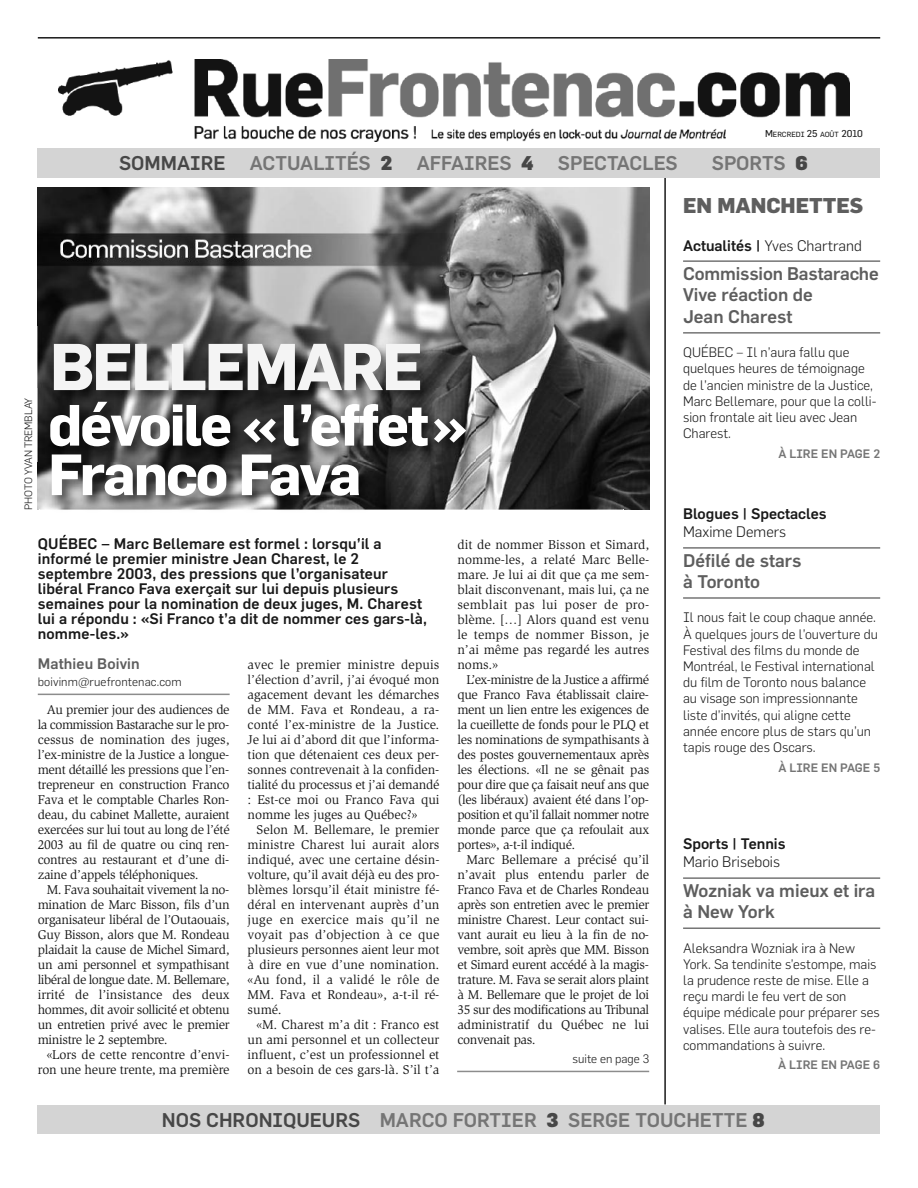
<style>
.page{position:relative;width:918px;height:1188px;background:#fff}
.page>*{position:absolute;margin:0;border:0;box-sizing:border-box;transform-origin:0 0}
.t1{font:700 64.8px "Flama";letter-spacing:-.035em;color:#f4f4f4}
.t2{font:700 57px/49.5px "Flama";letter-spacing:-.035em;color:#fff}
.t3{font:800 21px "Flama";color:#5e5e5e}
.t4{font:500 19.5px "Flama";color:#757575}
.t5{font:500 19.5px "Flama";color:#474747}
.t6{font:500 18px/21.6px "Flama";color:#5e5e5e}
.t7{font:500 15px/15px "Flama";letter-spacing:.01em;color:#191919}
.t8{font:300 15px "Flama";color:#191919}
.t9{font:500 15px "Flama";letter-spacing:.01em;color:#5e5e5e}
.t10{font:300 13.5px/16.2px "Flama";color:#191919}
.t11{font:13.2px/15px "Slimbach Std";letter-spacing:-.005em;color:#191919;text-align:justify}
.t12{font:300 12px "Flama";letter-spacing:.01em;color:#191919}
.t13{font:500 12px "Flama";color:#757575}
.t14{font:300 10.5px "Flama";letter-spacing:-.015em;color:#191919}
.t15{font:7.35px "Flama Basic";color:#191919}
.s1{font-size:9.75px}
.s2{font-weight:900;color:#474747}
.s3{font-weight:500}
.s4{color:#474747}
</style>
<div class="page">
<img style="left:38px;top:188px;width:611px;height:322px">
<hr style="left:664px;top:177px;width:2px;height:927px;background:#191919">
<img style="left:58px;top:59px;width:791px;height:82px">
<hr style="left:38px;top:37px;width:842px;height:2px;background:#191919">
<div style="left:38px;top:149px;width:842px;height:29px;background:#d4d4d4"></div>
<div style="left:38px;top:1105px;width:842px;height:29px;background:#d4d4d4"></div>
<hr style="left:38px;top:694px;width:192px;height:1px;background:#8c8c8c">
<hr style="left:683px;top:260px;width:197px;height:2px;background:#757575">
<hr style="left:683px;top:332px;width:197px;height:2px;background:#757575">
<hr style="left:683px;top:547px;width:197px;height:2px;background:#757575">
<hr style="left:683px;top:597px;width:197px;height:2px;background:#757575">
<hr style="left:683px;top:877px;width:197px;height:2px;background:#757575">
<hr style="left:683px;top:927px;width:197px;height:2px;background:#757575">
<img style="left:37px;top:326px;width:1px;height:135px">
<img style="left:38px;top:326px;width:437px;height:63px">
<img style="left:38px;top:389px;width:2px;height:72px">
<img style="left:40px;top:389px;width:583px;height:150px">
<img style="left:40px;top:535px;width:148px;height:4px">
<img style="left:54px;top:389px;width:366px;height:1px">
<hr style="left:457px;top:1071px;width:192px;height:1px;background:#8c8c8c">
<p class="t15" style="left:765px;top:131px;width:100px"><span class="s1">M</span>ERCREDI <span class="s1">25</span> AOÛT <span class="s1">2010</span></p>
<h3 class="t5" style="left:119px;top:154px;width:108px">SOMMAIRE</h3>
<h3 class="t4" style="left:250px;top:154px;width:144px">ACTUALITÉS <span class="s2">2</span></h3>
<h3 class="t4" style="left:417px;top:154px;width:262px">AFFAIRES <span class="s2">4</span> SPECTACLES</h3>
<h3 class="t4" style="left:712px;top:154px;width:97px">SPORTS <span class="s2">6</span></h3>
<p class="t14" style="left:24px;top:510px;width:114px;rotate:-90deg">PHOTO YVAN TREMBLAY</p>
<h1 class="t1" style="left:50px;top:337px;width:375px">BELLEMARE</h1>
<h2 class="t2" style="left:48px;top:403px;width:420px">dévoile «l’effet»<br>Franco Fava</h2>
<p class="t7" style="left:38px;top:537px;width:391px">QUÉBEC – Marc Bellemare est formel : lorsqu’il a informé le premier ministre Jean Charest, le 2 septembre 2003, des pressions que l’organisateur libéral Franco Fava exerçait sur lui depuis plusieurs semaines pour la nomination de deux juges, M. Charest lui a répondu : «Si Franco t’a dit de nommer ces gars-là, nomme-les.»</p>
<p class="t9" style="left:38px;top:657px;width:104px">Mathieu Boivin</p>
<p class="t12" style="left:38px;top:676px;width:145px">boivinm@ruefrontenac.com</p>
<p class="t11" style="left:38px;top:703px;width:193px;text-indent:9px">Au premier jour des audiences de la commission Bastarache sur le pro&shy;cessus de nomination des juges, l’ex-ministre de la Justice a longue&shy;ment détaillé les pressions que l’en&shy;trepreneur en construction Franco Fava et le comptable Charles Ron&shy;deau, du cabinet Mallette, auraient exercées sur lui tout au long de l’été 2003 au fil de quatre ou cinq ren&shy;contres au restaurant et d’une di&shy;zaine d’appels téléphoniques.</p>
<p class="t11" style="left:38px;top:883px;width:193px;text-indent:9px">M. Fava souhaitait vivement la no&shy;mination de Marc Bisson, fils d’un organisateur libéral de l’Outaouais, Guy Bisson, alors que M. Rondeau plaidait la cause de Michel Simard, un ami personnel et sympathisant libéral de longue date. M. Bellemare, irrité de l’insistance des deux hommes, dit avoir sollicité et obtenu un entretien privé avec le premier ministre le 2 septembre.</p>
<p class="t11" style="left:38px;top:1048px;width:193px;text-align:right">«Lors de cette rencontre d’envi&shy;ron une heure trente, ma première</p>
<p class="t11" style="left:248px;top:658px;width:193px">avec le premier ministre depuis l’élection d’avril, j’ai évoqué mon agacement devant les démarches de MM. Fava et Rondeau, a ra&shy;conté l’ex-ministre de la Justice.<br>Je lui ai d’abord dit que l’informa&shy;tion que détenaient ces deux per&shy;sonnes contrevenait à la confiden&shy;tialité du processus et j’ai demandé : Est-ce moi ou Franco Fava qui nomme les juges au Québec?»</p>
<p class="t11" style="left:248px;top:823px;width:193px;text-indent:9px">Selon M. Bellemare, le premier ministre Charest lui aurait alors indiqué, avec une certaine désin&shy;volture, qu’il avait déjà eu des pro&shy;blèmes lorsqu’il était ministre fé&shy;déral en intervenant auprès d’un juge en exercice mais qu’il ne voyait pas d’objection à ce que plusieurs personnes aient leur mot à dire en vue d’une nomination. «Au fond, il a validé le rôle de MM. Fava et Rondeau», a-t-il ré&shy;sumé.</p>
<p class="t11" style="left:248px;top:1018px;width:193px;text-indent:9px">«M. Charest m’a dit : Franco est un ami personnel et un collecteur influent, c’est un professionnel et on a besoin de ces gars-là. S’il t’a</p>
<p class="t11" style="left:457px;top:538px;width:193px">dit de nommer Bisson et Simard, nomme-les, a relaté Marc Belle&shy;mare. Je lui ai dit que ça me sem&shy;blait disconvenant, mais lui, ça ne semblait pas lui poser de pro&shy;blème. […] Alors quand est venu le temps de nommer Bisson, je n’ai même pas regardé les autres noms.»</p>
<p class="t11" style="left:457px;top:673px;width:193px;text-indent:9px">L’ex-ministre de la Justice a affirmé que Franco Fava établissait claire&shy;ment un lien entre les exigences de la cueillette de fonds pour le PLQ et les nominations de sympathisants à des postes gouvernementaux après les élections. «Il ne se gênait pas pour dire que ça faisait neuf ans que (les libéraux) avaient été dans l’op&shy;position et qu’il fallait nommer notre monde parce que ça refoulait aux portes», a-t-il indiqué.</p>
<p class="t11" style="left:457px;top:853px;width:193px;text-indent:9px">Marc Bellemare a précisé qu’il n’avait plus entendu parler de Franco Fava et de Charles Rondeau après son entretien avec le premier ministre Charest. Leur contact sui&shy;vant aurait eu lieu à la fin de no&shy;vembre, soit après que MM. Bisson et Simard eurent accédé à la magis&shy;trature. M. Fava se serait alors plaint à M. Bellemare que le projet de loi 35 sur des modifications au Tribunal administratif du Québec ne lui convenait pas.</p>
<p class="t12" style="left:573px;top:1053px;width:78px">suite en page 3</p>
<h3 class="t3" style="left:683px;top:195px;width:182px">EN MANCHETTES</h3>
<p class="t8" style="left:683px;top:238px;width:180px"><span class="s3">Actualités |</span> Yves Chartrand</p>
<h3 class="t6" style="left:683px;top:263px;width:197px">Commission Bastarache<br>Vive réaction de<br>Jean Charest</h3>
<p class="t10" style="left:683px;top:345px;width:195px">QUÉBEC – Il n’aura fallu que quelques heures de témoignage de l’ancien ministre de la Justice,<br>Marc Bellemare, pour que la colli&shy;sion frontale ait lieu avec Jean<br>Charest.</p>
<p class="t13" style="left:778px;top:448px;width:103px">À LIRE EN PAGE 2</p>
<p class="t7" style="left:683px;top:507px;width:145px">Blogues | Spectacles</p>
<p class="t8" style="left:683px;top:525px;width:105px">Maxime Demers</p>
<h3 class="t6" style="left:683px;top:550px;width:120px">Défilé de stars à Toronto</h3>
<p class="t10" style="left:683px;top:610px;width:196px">Il nous fait le coup chaque année.<br>À quelques jours de l’ouverture du<br>Festival des films du monde de<br>Montréal, le Festival international du film de Toronto nous balance au visage son impressionnante liste d’invités, qui aligne cette année encore plus de stars qu’un tapis rouge des Oscars.</p>
<p class="t13" style="left:778px;top:762px;width:103px">À LIRE EN PAGE 5</p>
<p class="t7" style="left:683px;top:837px;width:104px">Sports | Tennis</p>
<p class="t8" style="left:683px;top:855px;width:99px">Mario Brisebois</p>
<h3 class="t6" style="left:683px;top:880px;width:194px">Wozniak va mieux et ira à New York</h3>
<p class="t10" style="left:683px;top:940px;width:198px">Aleksandra Wozniak ira à New<br>York. Sa tendinite s’estompe, mais la prudence reste de mise. Elle a reçu mardi le feu vert de son équipe médicale pour préparer ses valises. Elle aura toutefois des re&shy;commandations à suivre.</p>
<p class="t13" style="left:778px;top:1059px;width:103px">À LIRE EN PAGE 6</p>
<h3 class="t4" style="left:162px;top:1110px;width:604px"><span class="s4">NOS CHRONIQUEURS</span> MARCO FORTIER <span class="s2">3</span> SERGE TOUCHETTE <span class="s2">8</span></h3>
</div>
